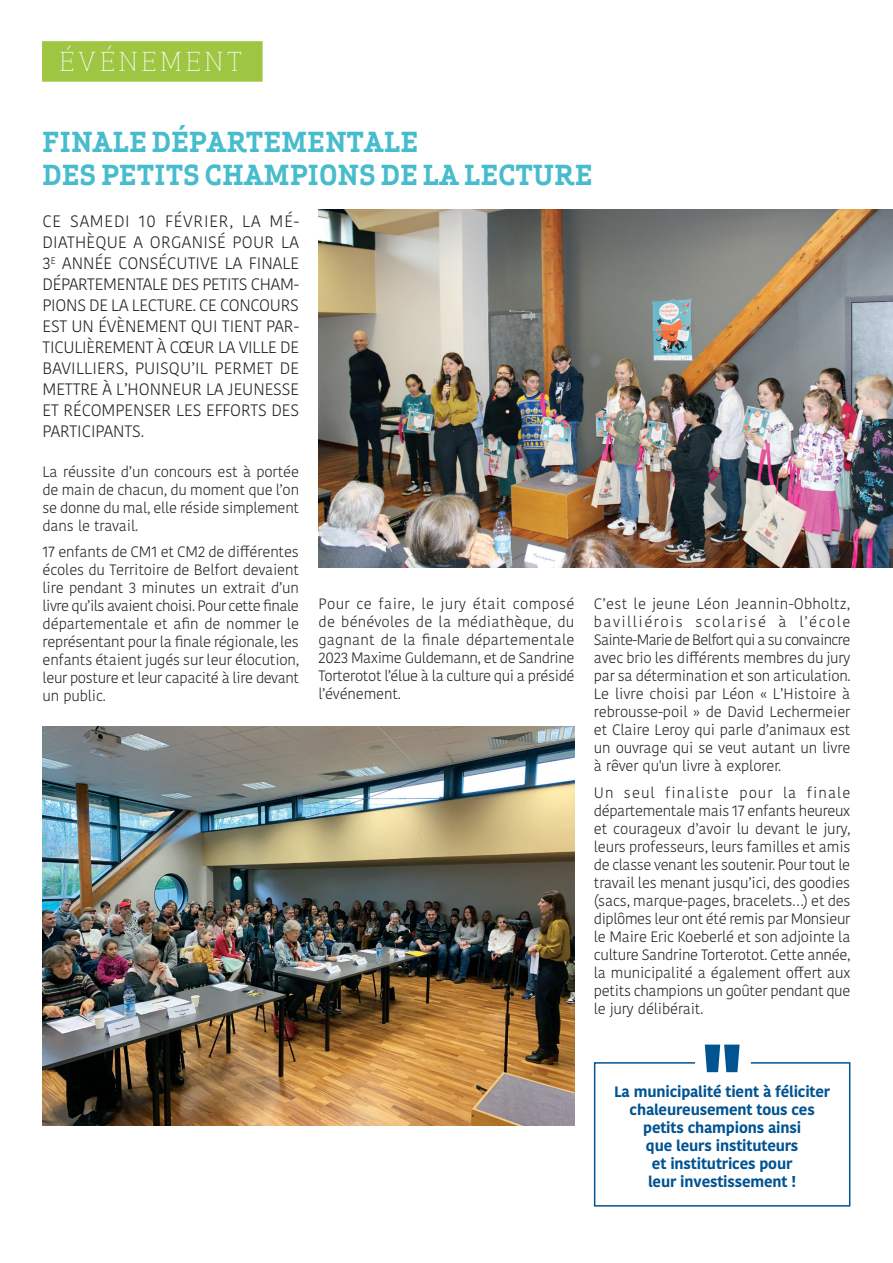
<style>
.page{position:relative;width:893px;height:1263px;background:#fff}
.page>*{position:absolute;margin:0;border:0;box-sizing:border-box;transform-origin:0 0}
.Titres{font:700 27px/32.4px "Apex Serif";letter-spacing:.02em;color:#47bccc}
.Rubrique{font:300 25.5px "Apex Serif";letter-spacing:.135em;color:#fff}
.Chapeau{font:300 16.5px/21px "Kohinoor Bangla";color:#231f20;text-align:justify}
.texte{font:300 15px/18px "Kohinoor Bangla";letter-spacing:-.02em;color:#231f20;text-align:justify}
.exergue{font:700 15px/18px "Kohinoor Bangla";letter-spacing:-.01em;color:#015392;text-align:center}
</style>
<div class="page">
<img style="left:42px;top:726px;width:533px;height:399px">
<img style="left:319px;top:210px;width:574px;height:357px">
<div style="left:42px;top:41px;width:221px;height:41px;background:#9fc642"></div>
<svg style="left:593px;top:1044px;width:258px;height:163px"></svg>
<p class="Rubrique" style="left:59px;top:46px;width:184px">ÉVÉNEMENT</p>
<p class="Titres" style="left:43px;top:126px;width:551px">FINALE DÉPARTEMENTALE<br>DES PETITS CHAMPIONS DE LA LECTURE</p>
<p class="Chapeau" style="left:43px;top:211px;width:258px">CE SAMEDI 10 FÉVRIER, LA MÉ-DIATHÈQUE A ORGANISÉ POUR LA 3<sup>E</sup> ANNÉE CONSÉCUTIVE LA FINALE DÉPARTEMENTALE DES PETITS CHAM-PIONS DE LA LECTURE. CE CONCOURS EST UN ÉVÈNEMENT QUI TIENT PAR-TICULIÈREMENT À CŒUR LA VILLE DE BAVILLIERS, PUISQU’IL PERMET DE METTRE À L’HONNEUR LA JEUNESSE ET RÉCOMPENSER LES EFFORTS DES PARTICIPANTS.</p>
<p class="texte" style="left:43px;top:462px;width:258px">La réussite d’un concours est à portée de main de chacun, du moment que l’on se donne du mal, elle réside simplement dans le travail.</p>
<p class="texte" style="left:43px;top:543px;width:258px">17 enfants de CM1 et CM2 de différentes écoles du Territoire de Belfort devaient lire pendant 3 minutes un extrait d’un livre qu’ils avaient choisi. Pour cette finale départementale et afin de nommer le représentant pour la finale régionale, les enfants étaient jugés sur leur élocution, leur posture et leur capacité à lire devant un public.</p>
<p class="texte" style="left:319px;top:594px;width:258px">Pour ce faire, le jury était composé de bénévoles de la médiathèque, du gagnant de la finale départementale 2023 Maxime Guldemann, et de Sandrine Torterotot l’élue à la culture qui a présidé l’événement.</p>
<p class="texte" style="left:594px;top:594px;width:258px">C’est le jeune Léon Jeannin-Obholtz, bavilliérois scolarisé à l’école Sainte-Marie de Belfort qui a su convaincre avec brio les différents membres du jury par sa détermination et son articulation.<br>Le livre choisi par Léon « L’Histoire à rebrousse-poil » de David Lechermeier et Claire Leroy qui parle d’animaux est un ouvrage qui se veut autant un livre à rêver qu'un livre à explorer.</p>
<p class="texte" style="left:594px;top:783px;width:258px">Un seul finaliste pour la finale départementale mais 17 enfants heureux et courageux d’avoir lu devant le jury, leurs professeurs, leurs familles et amis de classe venant les soutenir. Pour tout le travail les menant jusqu’ici, des goodies (sacs, marque-pages, bracelets…) et des diplômes leur ont été remis par Monsieur le Maire Eric Koeberlé et son adjointe la culture Sandrine Torterotot. Cette année, la municipalité a également offert aux petits champions un goûter pendant que le jury délibérait.</p>
<p class="exergue" style="left:614px;top:1082px;width:218px">La municipalité tient à féliciter chaleureusement tous ces petits champions ainsi<br>que leurs instituteurs<br>et institutrices pour<br>leur investissement !</p>
</div>
